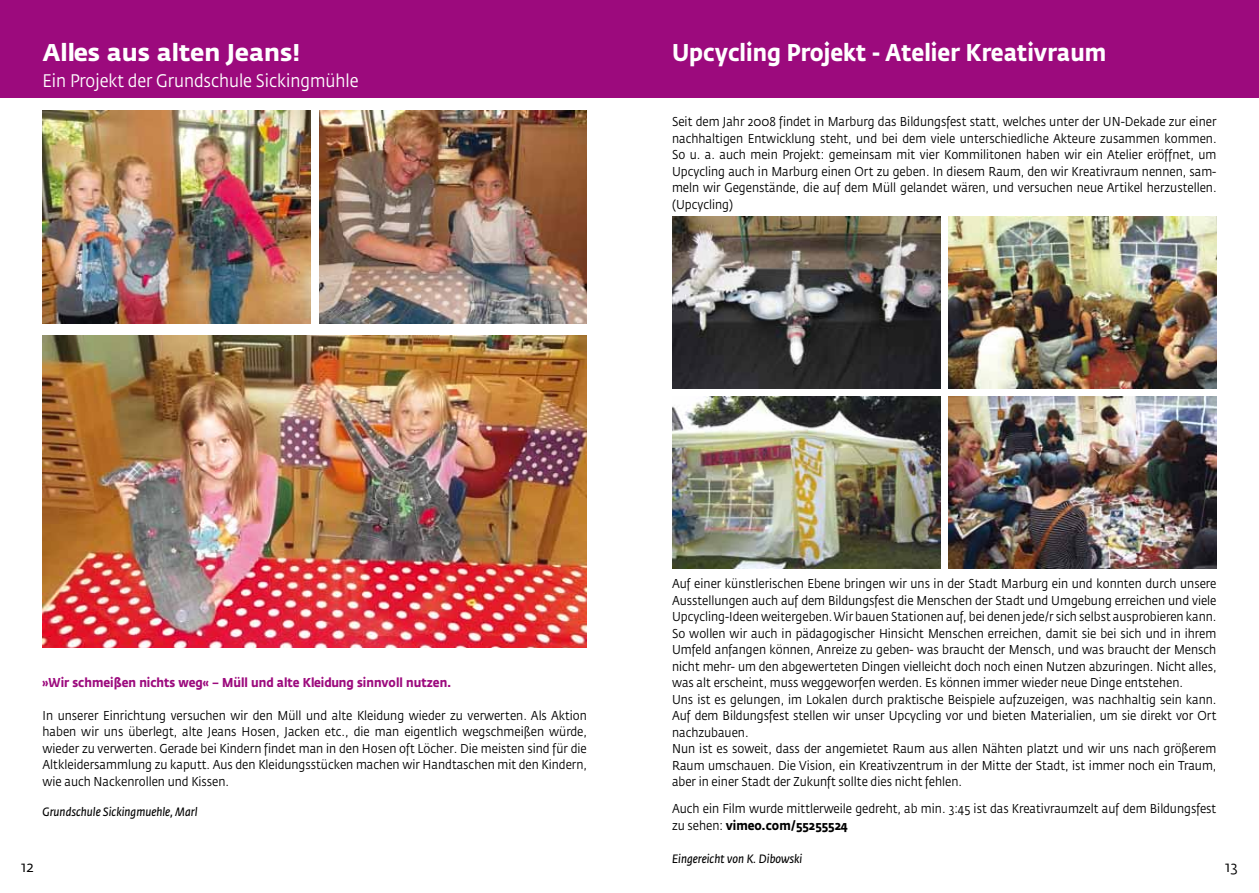
<style>
.page{position:relative;width:1259px;height:893px;background:#fff}
.page>*{position:absolute;margin:0;border:0;box-sizing:border-box;transform-origin:0 0}
.t1{font:700 24px "Fedra Sans Pro";color:#fff;scale:.9 1}
.t2{font:700 24px "Fedra Sans Pro";color:#fff}
.t3{font:18px "Fedra Sans Pro";color:#fff;scale:.9 1}
.t4{font:15px "Fedra Sans Pro";color:#000}
.t5{font:12.75px/16.5px "Fedra Sans Pro";color:#000;text-align:justify;scale:.9 1}
.t6{font:700 12.75px "Fedra Sans Pro";color:#9c0a7d;scale:.9 1}
.t7{font:italic 12px "Fedra Sans Pro";color:#000;scale:.9 1}
.s1{font-weight:700}
</style>
<div class="page">
<div style="left:0;top:0;width:1259px;height:98px;background:#9c0a7d"></div>
<img style="left:43px;top:111px;width:267px;height:212px">
<img style="left:319px;top:111px;width:268px;height:212px">
<img style="left:43px;top:336px;width:544px;height:311px">
<img style="left:672px;top:217px;width:268px;height:172px">
<img style="left:672px;top:396px;width:268px;height:172px">
<img style="left:948px;top:396px;width:268px;height:172px">
<img style="left:948px;top:217px;width:268px;height:172px">
<h1 class="t2" style="left:43px;top:38px;width:259px">Alles aus alten Jeans!</h1>
<h2 class="t3" style="left:43px;top:70px;width:352px">Ein Projekt der Grundschule Sickingmühle</h2>
<h1 class="t1" style="left:672px;top:38px;width:484px">Upcycling Projekt - Atelier Kreativraum</h1>
<p class="t5" style="left:672px;top:114px;width:606px">Seit dem Jahr 2008 findet in Marburg das Bildungsfest statt, welches unter der UN-Dekade zur einer nachhaltigen Entwicklung steht, und bei dem viele unterschiedliche Akteure zusammen kommen.<br>So u. a. auch mein Projekt: gemeinsam mit vier Kommilitonen haben wir ein Atelier eröffnet, um Upcycling auch in Marburg einen Ort zu geben. In diesem Raum, den wir Kreativraum nennen, sam&shy;meln wir Gegenstände, die auf dem Müll gelandet wären, und versuchen neue Artikel herzustellen. (Upcycling)</p>
<p class="t5" style="left:672px;top:576px;width:606px;text-align:left">Auf einer künstlerischen Ebene bringen wir uns in der Stadt Marburg ein und konnten durch unsere Ausstellungen auch auf dem Bildungsfest die Menschen der Stadt und Umgebung erreichen und viele Upcycling-Ideen weitergeben. Wir bauen Stationen auf, bei denen jede/r sich selbst ausprobieren kann.<br>So wollen wir auch in pädagogischer Hinsicht Menschen erreichen, damit sie bei sich und in ihrem Umfeld anfangen können, Anreize zu geben- was braucht der Mensch, und was braucht der Mensch nicht mehr- um den abgewerteten Dingen vielleicht doch noch einen Nutzen abzuringen. Nicht alles, was alt erscheint, muss weggeworfen werden. Es können immer wieder neue Dinge entstehen.<br>Uns ist es gelungen, im Lokalen durch praktische Beispiele aufzuzeigen, was nachhaltig sein kann.<br>Auf dem Bildungsfest stellen wir unser Upcycling vor und bieten Materialien, um sie direkt vor Ort nachzubauen.<br>Nun ist es soweit, dass der angemietet Raum aus allen Nähten platzt und wir uns nach größerem Raum umschauen. Die Vision, ein Kreativzentrum in der Mitte der Stadt, ist immer noch ein Traum, aber in einer Stadt der Zukunft sollte dies nicht fehlen.</p>
<p class="t5" style="left:672px;top:801px;width:606px">Auch ein Film wurde mittlerweile gedreht, ab min. 3:45 ist das Kreativraumzelt auf dem Bildungsfest zu sehen: <span class="s1">vimeo.com/55255524</span></p>
<p class="t7" style="left:672px;top:851px;width:146px">Eingereicht von K. Dibowski</p>
<p class="t6" style="left:43px;top:674px;width:456px">»Wir schmeißen nichts weg« – Müll und alte Kleidung sinnvoll nutzen.</p>
<p class="t5" style="left:43px;top:707px;width:606px">In unserer Einrichtung versuchen wir den Müll und alte Kleidung wieder zu verwerten. Als Aktion haben wir uns überlegt, alte Jeans Hosen, Jacken etc., die man eigentlich wegschmeißen würde, wieder zu verwerten. Gerade bei Kindern findet man in den Hosen oft Löcher. Die meisten sind für die Altkleidersammlung zu kaputt. Aus den Kleidungsstücken machen wir Handtaschen mit den Kindern, wie auch Nackenrollen und Kissen.</p>
<p class="t7" style="left:43px;top:805px;width:174px">Grundschule Sickingmuehle, Marl</p>
<p class="t4" style="left:21px;top:857px;width:14px">12</p>
<p class="t4" style="left:1225px;top:857px;width:14px">13</p>
</div>
